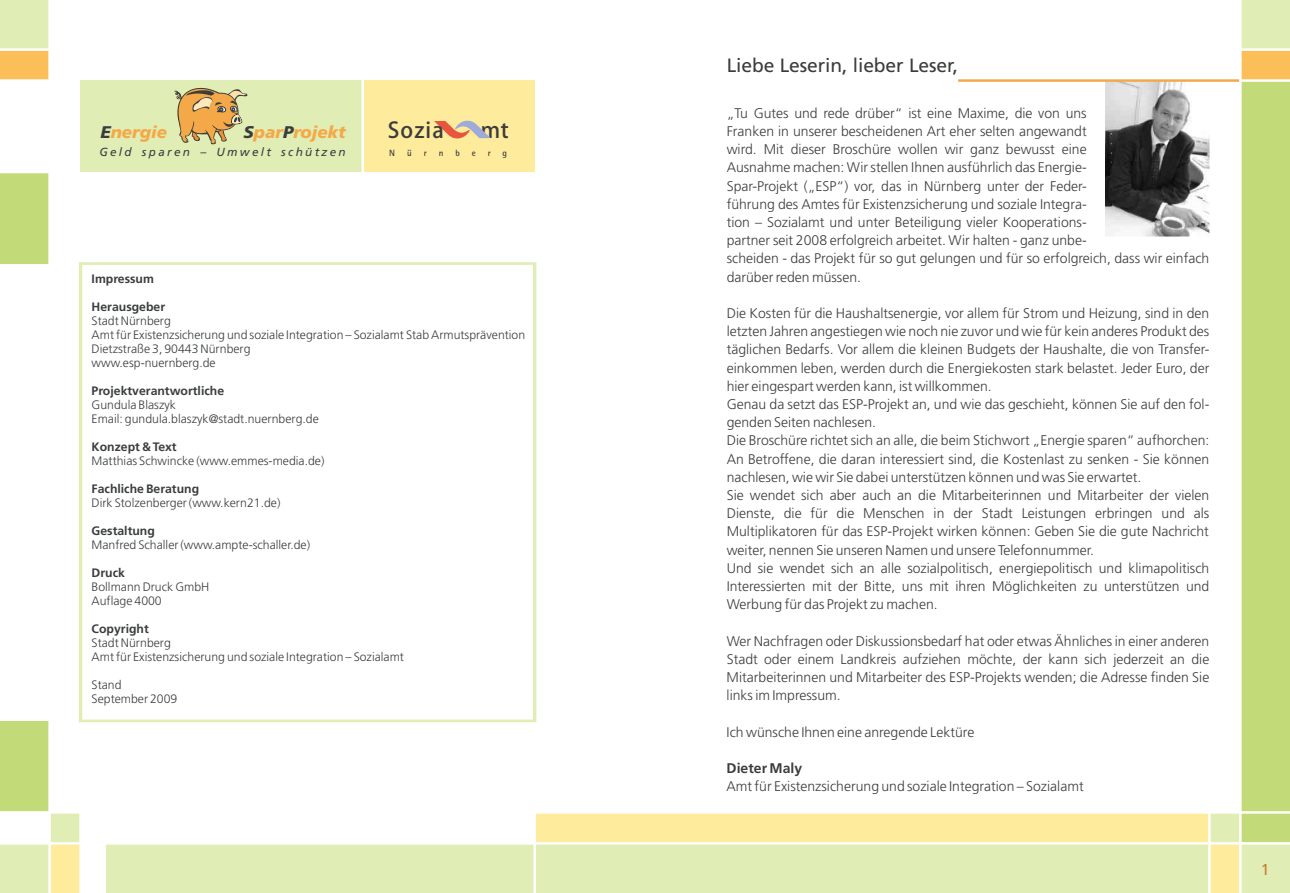
<style>
.page{position:relative;width:1290px;height:893px;background:#fff}
.page>*{position:absolute;margin:0;border:0;box-sizing:border-box;transform-origin:0 0}
.t1{font:21.53px "Koz Go Pro";letter-spacing:.05em;color:#3b3d3d}
.t2{font:19.25px "Frutiger LT Std";letter-spacing:-.005em;color:#3b3d3d}
.t3{font:italic 900 16.97px "Frutiger LT Std";color:#f5a847}
.t4{font:15.75px "Frutiger LT Std";color:#c28230}
.t5{font:300 14px/18.2px "Frutiger LT Std";color:#3b3d3d}
.t6{font:700 14px "Frutiger LT Std";color:#3b3d3d}
.t7{font:300 12.25px/14px "Frutiger LT Std";color:#3b3d3d}
.t8{font:700 12.25px "Frutiger LT Std";color:#3b3d3d}
.t9{font:italic 11.72px "Frutiger LT Std";letter-spacing:.2em;color:#3b3d3d}
.t10{font:700 9.1px "Rotis Sans Serif Std";color:#3b3d3d}
.s1{color:#3b3d3d}
</style>
<div class="page">
<img style="left:1106px;top:82px;width:104px;height:154px">
<div style="left:1240px;top:0;width:50px;height:843px;background:#c2db78"></div>
<div style="left:645px;top:812px;width:564px;height:31px;background:#ffeb9c"></div>
<div style="left:1209px;top:812px;width:31px;height:31px;background:#e0edb5"></div>
<div style="left:645px;top:843px;width:564px;height:50px;background:#e0edb5"></div>
<div style="left:1240px;top:843px;width:50px;height:50px;background:#e0edb5"></div>
<div style="left:1240px;top:0;width:50px;height:50px;background:#e0edb5"></div>
<div style="left:1209px;top:843px;width:31px;height:50px;background:#ffeb9c"></div>
<hr style="left:958px;top:79px;width:282px;height:3px;background:#f5a847">
<hr style="left:1208px;top:812px;width:2px;height:81px;background:#fff">
<div style="left:1240px;top:50px;width:50px;height:31px;background:#fabf59"></div>
<hr style="left:1240px;top:48px;width:50px;height:3px;background:#fff">
<hr style="left:1240px;top:79px;width:50px;height:3px;background:#fff">
<hr style="left:1239px;top:0;width:2px;height:893px;background:#fff">
<hr style="left:645px;top:842px;width:645px;height:3px;background:#fff">
<hr style="left:413px;top:811px;width:877px;height:3px;background:#fff">
<div style="left:0;top:843px;width:50px;height:50px;background:#e0edb5"></div>
<div style="left:50px;top:812px;width:31px;height:31px;background:#e0edb5"></div>
<div style="left:50px;top:843px;width:31px;height:50px;background:#ffeb9c"></div>
<div style="left:0;top:172px;width:50px;height:92px;background:#c2db78"></div>
<div style="left:0;top:721px;width:50px;height:91px;background:#c2db78"></div>
<div style="left:0;top:0;width:50px;height:50px;background:#e0edb5"></div>
<div style="left:81px;top:81px;width:282px;height:91px;background:#e0edb5"></div>
<div style="left:0;top:50px;width:50px;height:31px;background:#fabf59"></div>
<hr style="left:0;top:48px;width:50px;height:3px;background:#fff">
<hr style="left:0;top:171px;width:49px;height:2px;background:#fff">
<hr style="left:48px;top:0;width:3px;height:893px;background:#fff">
<div style="left:535px;top:812px;width:110px;height:31px;background:#ffeb9c"></div>
<div style="left:107px;top:843px;width:538px;height:50px;background:#e0edb5"></div>
<div style="left:79px;top:262px;width:457px;height:460px;border:3px solid #e0edb5"></div>
<hr style="left:79px;top:812px;width:3px;height:81px;background:#fff">
<hr style="left:0;top:842px;width:645px;height:3px;background:#fff">
<hr style="left:0;top:811px;width:645px;height:3px;background:#fff">
<svg style="left:174px;top:87px;width:74px;height:58px"></svg>
<hr style="left:0;top:79px;width:49px;height:3px;background:#fff">
<div style="left:363px;top:81px;width:172px;height:91px;background:#ffeb9c"></div>
<hr style="left:361px;top:79px;width:3px;height:95px;background:#fff">
<svg style="left:434px;top:120px;width:57px;height:19px"></svg>
<hr style="left:533px;top:784px;width:3px;height:109px;background:#fff">
<p class="t3" style="left:100px;top:126px;width:68px"><span class="s1">E</span>nergie</p>
<p class="t3" style="left:243px;top:125px;width:104px"><span class="s1">S</span>par<span class="s1">P</span>rojekt</p>
<h1 class="t1" style="left:388px;top:119px;width:58px">Sozia</h1>
<h1 class="t1" style="left:481px;top:119px;width:30px">mt</h1>
<p class="t10" style="left:389px;top:150px;width:7px">N</p>
<p class="t10" style="left:407px;top:150px;width:6px">ü</p>
<p class="t10" style="left:424px;top:150px;width:5px">r</p>
<p class="t10" style="left:439px;top:150px;width:6px">n</p>
<p class="t10" style="left:455px;top:150px;width:6px">b</p>
<p class="t10" style="left:472px;top:150px;width:6px">e</p>
<p class="t10" style="left:488px;top:150px;width:5px">r</p>
<p class="t10" style="left:503px;top:150px;width:6px">g</p>
<p class="t9" style="left:99px;top:147px;width:248px">Geld sparen – Umwelt schützen</p>
<p class="t8" style="left:92px;top:273px;width:64px">Impressum</p>
<p class="t8" style="left:92px;top:301px;width:75px">Herausgeber</p>
<p class="t7" style="left:92px;top:314px;width:435px">Stadt Nürnberg<br>Amt für Existenzsicherung und soziale Integration – Sozialamt Stab Armutsprävention Dietzstraße 3, 90443 Nürnberg<br>www.esp-nuernberg.de</p>
<p class="t8" style="left:92px;top:385px;width:134px">Projektverantwortliche</p>
<p class="t7" style="left:92px;top:398px;width:229px">Gundula Blaszyk<br>Email: gundula.blaszyk@stadt.nuernberg.de</p>
<p class="t8" style="left:92px;top:441px;width:87px">Konzept &amp; Text</p>
<p class="t7" style="left:92px;top:454px;width:234px">Matthias Schwincke (www.emmes-media.de)</p>
<p class="t8" style="left:92px;top:483px;width:109px">Fachliche Beratung</p>
<p class="t7" style="left:92px;top:496px;width:190px">Dirk Stolzenberger (www.kern21.de)</p>
<p class="t8" style="left:92px;top:525px;width:65px">Gestaltung</p>
<p class="t7" style="left:92px;top:538px;width:220px">Manfred Schaller (www.ampte-schaller.de)</p>
<p class="t8" style="left:92px;top:567px;width:35px">Druck</p>
<p class="t7" style="left:92px;top:580px;width:119px">Bollmann Druck GmbH<br>Auflage 4000</p>
<p class="t8" style="left:92px;top:623px;width:59px">Copyright</p>
<p class="t7" style="left:92px;top:636px;width:314px">Stadt Nürnberg<br>Amt für Existenzsicherung und soziale Integration – Sozialamt</p>
<p class="t7" style="left:92px;top:678px;width:87px">Stand<br>September 2009</p>
<h2 class="t2" style="left:727px;top:58px;width:233px">Liebe Leserin, lieber Leser,</h2>
<p class="t5" style="left:727px;top:105px;width:484px">„Tu Gutes und rede drüber“ ist eine Maxime, die von uns<br>Franken in unserer bescheidenen Art eher selten angewandt<br>wird. Mit dieser Broschüre wollen wir ganz bewusst eine<br>Ausnahme machen: Wir stellen Ihnen ausführlich das Energie-<br>Spar-Projekt („ESP“) vor, das in Nürnberg unter der Feder-<br>führung des Amtes für Existenzsicherung und soziale Integra-<br>tion – Sozialamt und unter Beteiligung vieler Kooperations-<br>partner seit 2008 erfolgreich arbeitet. Wir halten - ganz unbe-<br>scheiden - das Projekt für so gut gelungen und für so erfolgreich, dass wir einfach darüber reden müssen.</p>
<p class="t5" style="left:727px;top:305px;width:484px">Die Kosten für die Haushaltsenergie, vor allem für Strom und Heizung, sind in den letzten Jahren angestiegen wie noch nie zuvor und wie für kein anderes Produkt des täglichen Bedarfs. Vor allem die kleinen Budgets der Haushalte, die von Transfer&shy;einkommen leben, werden durch die Energiekosten stark belastet. Jeder Euro, der hier eingespart werden kann, ist willkommen.<br>Genau da setzt das ESP-Projekt an, und wie das geschieht, können Sie auf den fol&shy;genden Seiten nachlesen.<br>Die Broschüre richtet sich an alle, die beim Stichwort „Energie sparen“ aufhorchen:<br>An Betroffene, die daran interessiert sind, die Kostenlast zu senken - Sie können nachlesen, wie wir Sie dabei unterstützen können und was Sie erwartet.<br>Sie wendet sich aber auch an die Mitarbeiterinnen und Mitarbeiter der vielen Dienste, die für die Menschen in der Stadt Leistungen erbringen und als Multiplikatoren für das ESP-Projekt wirken können: Geben Sie die gute Nachricht weiter, nennen Sie unseren Namen und unsere Telefonnummer.<br>Und sie wendet sich an alle sozialpolitisch, energiepolitisch und klimapolitisch Interessierten mit der Bitte, uns mit ihren Möglichkeiten zu unterstützen und Werbung für das Projekt zu machen.</p>
<p class="t5" style="left:727px;top:633px;width:484px;text-align:justify">Wer Nachfragen oder Diskussionsbedarf hat oder etwas Ähnliches in einer anderen Stadt oder einem Landkreis aufziehen möchte, der kann sich jederzeit an die Mitarbeiterinnen und Mitarbeiter des ESP-Projekts wenden; die Adresse finden Sie links im Impressum.</p>
<p class="t5" style="left:727px;top:724px;width:249px">Ich wünsche Ihnen eine anregende Lektüre</p>
<p class="t6" style="left:727px;top:763px;width:77px">Dieter Maly</p>
<p class="t5" style="left:727px;top:779px;width:359px">Amt für Existenzsicherung und soziale Integration – Sozialamt</p>
<p class="t4" style="left:1261px;top:864px;width:10px">1</p>
</div>
